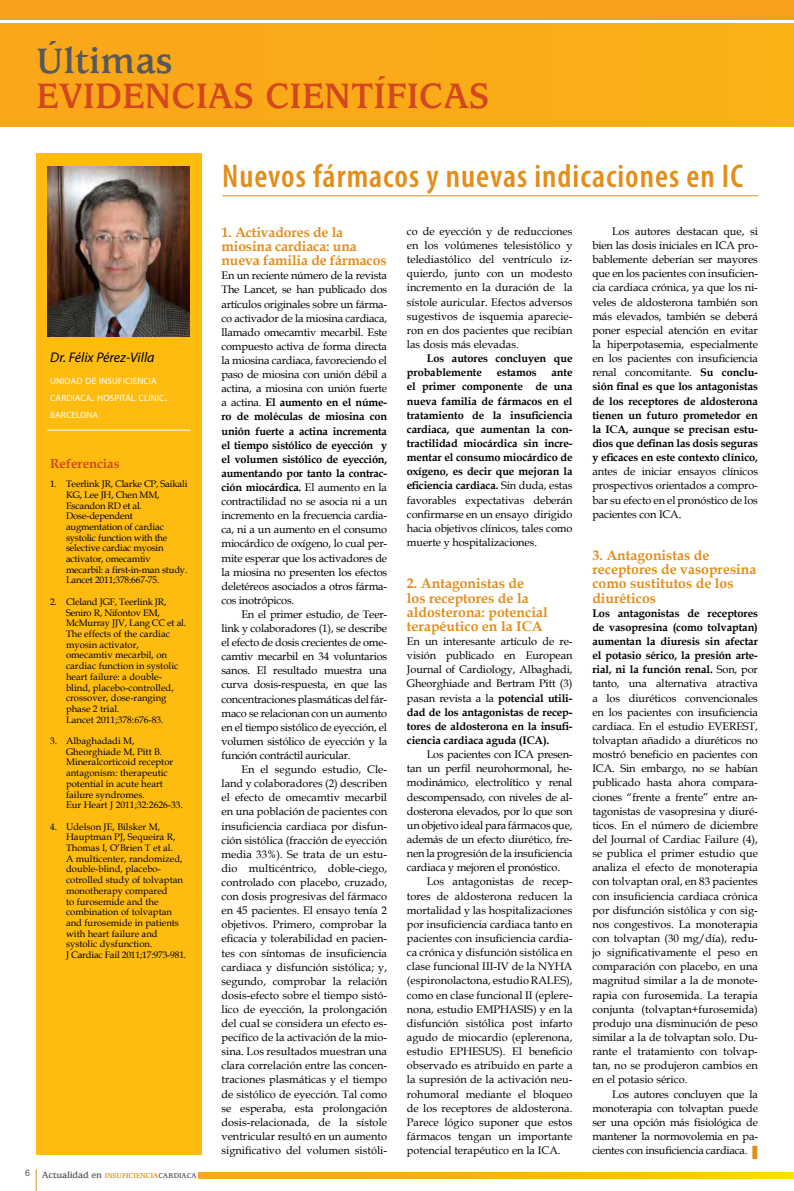
<style>
.page{position:relative;width:794px;height:1191px;background:#fff}
.page>*{position:absolute;margin:0;border:0;box-sizing:border-box;transform-origin:0 0}
.t1{font:700 39px "Usherwood";color:#d2471e}
.t2{font:700 39px "Usherwood";color:#58595b}
.t3{font:600 condensed 33px "Myriad Pro";letter-spacing:.03em;color:#e38d1a}
.t4{font:700 14px/14.1px "Book Antiqua";color:#e38d1a}
.t5{font:italic 14px "Myriad Pro";color:#000}
.t6{font:700 13px "Book Antiqua";color:#d2471e}
.t7{font:11px/14.1px "Book Antiqua";letter-spacing:-.01em;color:#000;text-align:justify}
.t8{font:700 11px/14.1px "Book Antiqua";letter-spacing:-.01em;color:#000}
.t9{font:9.5px/10.7px "Book Antiqua";color:#000}
.t10{font:9.5px/10.7px "Book Antiqua";letter-spacing:-.02em;color:#000}
.t11{font:9.1px/17px "Myriad Pro";letter-spacing:.015em;color:#fff}
.t12{font:700 7.8px "Usherwood";color:#e38d1a}
.s1{font-size:13px}
.s2{font-size:9.7px;color:#58595b}
.s3{color:#58595b}
.s4{font-weight:700}
.s5{font-family:"Braggadocio";font-size:17.3px;color:#e38d1a}
.s6{font-weight:400}
</style>
<div class="page">
<div style="left:0;top:0;width:794px;height:20px;background:#f99f1c"></div>
<svg style="left:198px;top:1172px;width:596px;height:6px;background:#f9b90f"></svg>
<svg style="left:36px;top:1169px;width:1px;height:22px"></svg>
<div style="left:0;top:24px;width:794px;height:102px;background:#faaa19"></div>
<div style="left:36px;top:153px;width:166px;height:1001px;background:#febc11"></div>
<hr style="left:222px;top:195px;width:536px;height:1px;background:#e38d1a">
<hr style="left:47px;top:430px;width:143px;height:1px;background:#fff">
<img style="left:48px;top:167px;width:142px;height:170px">
<h1 class="t2" style="left:36px;top:39px;width:138px">Últimas</h1>
<h1 class="t1" style="left:36px;top:74px;width:452px">EVIDENCIAS CIENTÍFICAS</h1>
<p class="t5" style="left:50px;top:348px;width:106px">Dr. Félix Pérez-Villa</p>
<p class="t11" style="left:50px;top:372px;width:119px">UNIDAD DE INSUFICIENCIA<br>CARDIACA<span class="s1">.</span> HOSPITAL CLÍNIC<span class="s1">.<br></span>BARCELONA</p>
<p class="t6" style="left:50px;top:455px;width:71px">Referencias</p>
<p class="t10" style="left:66px;top:478px;width:123px;text-indent:-16px">1. Teerlink JR, Clarke CP, Saikali<br>KG, Lee JH, Chen MM,<br>Escandon RD et al.<br>Dose-dependent augmentation of cardiac systolic function with the selective cardiac myosin activator, omecamtiv mecarbil: a first-in-man study.<br>Lancet 2011;378:667-75.</p>
<p class="t9" style="left:66px;top:596px;width:122px;text-indent:-16px">2. Cleland JGF, Teerlink JR,<br>Seniro R, Nifontov EM,<br>McMurray JJV, Lang CC et al.<br>The effects of the cardiac myosin activator, omecamtiv mecarbil, on cardiac function in systolic heart failure: a double&shy;blind, placebo-controlled, crossover, dose-ranging phase 2 trial.<br>Lancet 2011;378:676-83.</p>
<p class="t9" style="left:66px;top:735px;width:118px;text-indent:-16px">3. Albaghadadi M,<br>Gheorghiade M, Pitt B.<br>Mineralcorticoid receptor antagonism: therapeutic potential in acute heart failure syndromes.<br>Eur Heart J 2011;32:2626-33.</p>
<p class="t9" style="left:66px;top:821px;width:122px;text-indent:-16px">4. Udelson JE, Bilsker M,<br>Hauptman PJ, Sequeira R,<br>Thomas I, O’Brien T et al.<br>A multicenter, randomized, double-blind, placebo&shy;cotrolled study of tolvaptan monotherapy compared<br>to furosemide and the combination of tolvaptan and furosemide in patients with heart failure and systolic dysfunction.<br>J Cardiac Fail 2011;17:973-981.</p>
<p class="t12" style="left:25px;top:1171px;width:173px"><sup>6</sup> <span class="s2">Actualidad en</span> INSUFICIENCIA<span class="s3">CARDIACA</span></p>
<h2 class="t3" style="left:222px;top:155px;width:522px">Nuevos fármacos y nuevas indicaciones en IC</h2>
<p class="t4" style="left:221px;top:225px;width:167px">1. Activadores de la miosina cardiaca: una nueva familia de fármacos</p>
<p class="t7" style="left:221px;top:268px;width:167px">En un reciente número de la revista The Lancet, se han publicado dos artículos originales sobre un fárma&shy;co activador de la miosina cardiaca, llamado omecamtiv mecarbil. Este compuesto activa de forma directa la miosina cardiaca, favoreciendo el paso de miosina con unión débil a actina, a miosina con unión fuerte a actina. <span class="s4">El aumento en el núme&shy;ro de moléculas de miosina con unión fuerte a actina incrementa el tiempo sistólico de eyección y el volumen sistólico de eyección, aumentando por tanto la contrac&shy;ción miocárdica.</span> El aumento en la contractilidad no se asocia ni a un incremento en la frecuencia cardia&shy;ca, ni a un aumento en el consumo miocárdico de oxígeno, lo cual per&shy;mite esperar que los activadores de la miosina no presenten los efectos deletéreos asociados a otros fárma&shy;cos inotrópicos.</p>
<p class="t7" style="left:221px;top:607px;width:167px;text-indent:20px">En el primer estudio, de Teer&shy;link y colaboradores (1), se describe el efecto de dosis crecientes de ome&shy;camtiv mecarbil en 34 voluntarios sanos. El resultado muestra una curva dosis-respuesta, en que las concentraciones plasmáticas del fár&shy;maco se relacionan con un aumento en el tiempo sistólico de eyección, el volumen sistólico de eyección y la función contráctil auricular.</p>
<p class="t7" style="left:221px;top:762px;width:167px;text-indent:20px">En el segundo estudio, Cle&shy;land y colaboradores (2) describen el efecto de omecamtiv mecarbil en una población de pacientes con insuficiencia cardiaca por disfun&shy;ción sistólica (fracción de eyección media 33%). Se trata de un estu&shy;dio multicéntrico, doble-ciego, controlado con placebo, cruzado, con dosis progresivas del fármaco en 45 pacientes. El ensayo tenía 2 objetivos. Primero, comprobar la eficacia y tolerabilidad en pacien&shy;tes con síntomas de insuficiencia cardiaca y disfunción sistólica; y, segundo, comprobar la relación dosis-efecto sobre el tiempo sistó&shy;lico de eyección, la prolongación del cual se considera un efecto es&shy;pecífico de la activación de la mio&shy;sina. Los resultados muestran una clara correlación entre las concen&shy;traciones plasmáticas y el tiempo de sistólico de eyección. Tal como se esperaba, esta prolongación dosis-relacionada, de la sístole ventricular resultó en un aumento significativo del volumen sistóli-</p>
<p class="t7" style="left:407px;top:224px;width:167px">co de eyección y de reducciones en los volúmenes telesistólico y telediastólico del ventrículo iz&shy;quierdo, junto con un modesto incremento en la duración de la sístole auricular. Efectos adversos sugestivos de isquemia aparecie&shy;ron en dos pacientes que recibían las dosis más elevadas.</p>
<p class="t8" style="left:407px;top:351px;width:167px;text-indent:20px">Los autores concluyen que probablemente</p>
<p class="t7" style="left:592px;top:224px;width:167px;text-indent:20px">Los autores destacan que, si bien las dosis iniciales en ICA pro&shy;bablemente deberían ser mayores que en los pacientes con insuficien&shy;cia cardiaca crónica, ya que los ni&shy;veles de aldosterona también son más elevados, también se deberá poner especial atención en evitar la hiperpotasemia, especialmente en los pacientes con insuficiencia renal concomitante. <span class="s4">Su conclu&shy;sión final es que los antagonistas de los receptores de aldosterona tienen un futuro prometedor en la ICA, aunque se precisan estu&shy;dios que definan las dosis seguras y eficaces en este contexto clínico,</span></p>
<p class="t7" style="left:592px;top:464px;width:167px">antes de iniciar ensayos clínicos prospectivos orientados a compro&shy;bar su efecto en el pronóstico de los pacientes con ICA.</p>
<p class="t4" style="left:592px;top:548px;width:166px">3. Antagonistas de receptores de vasopresina como sustitutos de los diuréticos</p>
<p class="t7" style="left:592px;top:605px;width:167px"><span class="s4">Los antagonistas de receptores de vasopresina (como tolvaptan) aumentan la diuresis sin afectar el potasio sérico, la presión arte&shy;rial, ni la función renal.</span> Son, por tanto, una alternativa atractiva a los diuréticos convencionales en los pacientes con insuficiencia cardiaca. En el estudio EVEREST, tolvaptan añadido a diuréticos no mostró beneficio en pacientes con ICA. Sin embargo, no se habían publicado hasta ahora compara&shy;ciones “frente a frente” entre an&shy;tagonistas de vasopresina y diuré&shy;ticos. En el número de diciembre del Journal of Cardiac Failure (4), se publica el primer estudio que analiza el efecto de monoterapia con tolvaptan oral, en 83 pacientes con insuficiencia cardiaca crónica por disfunción sistólica y con sig&shy;nos congestivos. La monoterapia con tolvaptan (30 mg/día), redu&shy;jo significativamente el peso en comparación con placebo, en una magnitud similar a la de monote&shy;rapia con furosemida. La terapia conjunta (tolvaptan+furosemida) produjo una disminución de peso similar a la de tolvaptan solo. Du&shy;rante el tratamiento con tolvap&shy;tan, no se produjeron cambios en en el potasio sérico.</p>
<p class="t7" style="left:592px;top:1086px;width:167px;text-indent:20px">Los autores concluyen que la monoterapia con tolvaptan puede ser una opción más fisiológica de mantener la normovolemia en pa&shy;cientes con insuficiencia cardiaca. <span class="s5">I</span></p>
<p class="t8" style="left:407px;top:365px;width:167px;text-align:justify;text-indent:144px">ante el primer componente de una nueva familia de fármacos en el tratamiento de la insuficiencia cardiaca, que aumentan la con&shy;tractilidad miocárdica sin incre&shy;mentar el consumo miocárdico de oxígeno, es decir que mejoran la eficiencia cardiaca. <span class="s6">Sin duda, estas favorables expectativas deberán confirmarse en un ensayo dirigido hacia objetivos clínicos, tales como muerte y hospitalizaciones.</span></p>
<p class="t4" style="left:407px;top:576px;width:142px">2. Antagonistas de<br>los receptores de la aldosterona: potencial terapéutico en la ICA</p>
<p class="t7" style="left:407px;top:634px;width:167px">En un interesante artículo de re&shy;visión publicado en European Journal of Cardiology, Albaghadi, Gheorghiade and Bertram Pitt (3) pasan revista a la <span class="s4">potencial utili&shy;dad de los antagonistas de recep&shy;tores de aldosterona en la insufi&shy;ciencia cardiaca aguda (ICA).</span></p>
<p class="t7" style="left:407px;top:747px;width:167px;text-indent:20px">Los pacientes con ICA presen&shy;tan un perfil neurohormonal, he&shy;modinámico, electrolítico y renal descompensado, con niveles de al&shy;dosterona elevados, por lo que son un objetivo ideal para fármacos que, además de un efecto diurético, fre&shy;nen la progresión de la insuficiencia cardiaca y mejoren el pronóstico.</p>
<p class="t7" style="left:407px;top:874px;width:167px;text-indent:20px">Los antagonistas de recep&shy;tores de aldosterona reducen la mortalidad y las hospitalizaciones por insuficiencia cardiaca tanto en pacientes con insuficiencia cardia&shy;ca crónica y disfunción sistólica en clase funcional III-IV de la NYHA (espironolactona, estudio RALES), como en clase funcional II (eplere&shy;nona, estudio EMPHASIS) y en la disfunción sistólica post infarto agudo de miocardio (eplerenona, estudio EPHESUS). El beneficio observado es atribuido en parte a la supresión de la activación neu&shy;rohumoral mediante el bloqueo de los receptores de aldosterona.<br>Parece lógico suponer que estos fármacos tengan un importante potencial terapéutico en la ICA.</p>
<p class="t8" style="left:497px;top:365px;width:41px">estamos</p>
</div>
